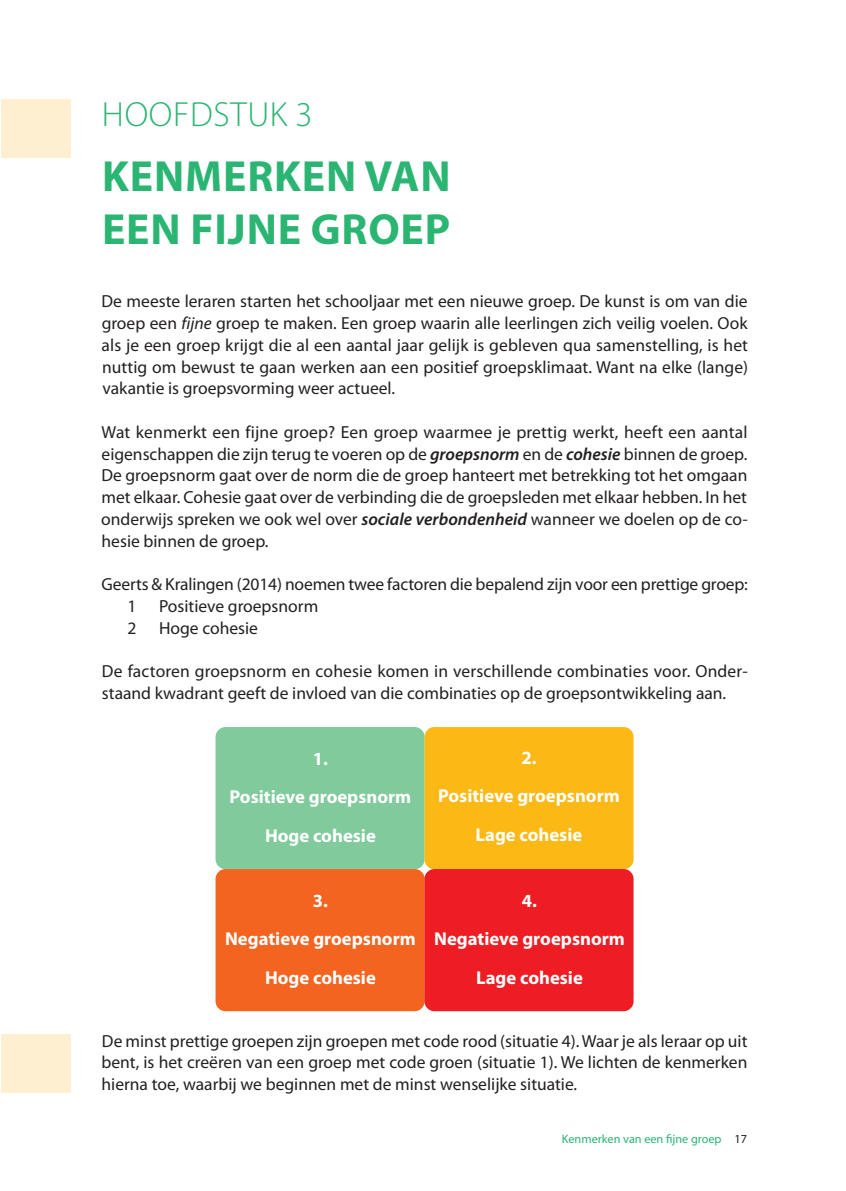
<style>
.page{position:relative;width:846px;height:1191px;background:#fff}
.page>*{position:absolute;margin:0;border:0;box-sizing:border-box;transform-origin:0 0}
.t1{font:700 43.75px/52.5px "Myriad Pro";letter-spacing:.02em;color:#2bb572}
.t2{font:300 35px "Myriad Pro";letter-spacing:.02em;color:#2bb572}
.t3{font:700 18.55px/38.5px "Myriad Pro";color:#fff;text-align:center}
.t4{font:17.5px/21.7px "Myriad Pro";color:#231f20;text-align:justify}
.t5{font:12.25px "Myriad Pro";color:#2bb572}
.s1{font-style:italic}
.s2{font-weight:600;font-style:italic}
.s3{color:#231f20}
</style>
<div class="page">
<div style="left:215px;top:727px;width:209px;height:142px;background:#80ca9c;border-radius:10px"></div>
<div style="left:424px;top:727px;width:209px;height:142px;background:#fcb814;border-radius:10px"></div>
<div style="left:215px;top:869px;width:209px;height:142px;background:#f36421;border-radius:10px"></div>
<div style="left:424px;top:869px;width:209px;height:142px;background:#ee1d23;border-radius:10px"></div>
<div style="left:2px;top:100px;width:69px;height:58px;background:#feefd0"></div>
<div style="left:2px;top:1034px;width:69px;height:58px;background:#feefd0"></div>
<h2 class="t2" style="left:102px;top:101px;width:212px">HOOFDSTUK 3</h2>
<h1 class="t1" style="left:102px;top:154px;width:350px">KENMERKEN VAN<br>EEN FIJNE GROEP</h1>
<p class="t4" style="left:101px;top:292px;width:647px">De meeste leraren starten het schooljaar met een nieuwe groep. De kunst is om van die groep een <span class="s1">fijne</span> groep te maken. Een groep waarin alle leerlingen zich veilig voelen. Ook als je een groep krijgt die al een aantal jaar gelijk is gebleven qua samenstelling, is het nuttig om bewust te gaan werken aan een positief groepsklimaat. Want na elke (lange) vakantie is groepsvorming weer actueel.</p>
<p class="t4" style="left:101px;top:422px;width:648px">Wat kenmerkt een fijne groep? Een groep waarmee je prettig werkt, heeft een aantal eigenschappen die zijn terug te voeren op de <span class="s2">groepsnorm</span> en de <span class="s2">cohesie</span> binnen de groep.<br>De groepsnorm gaat over de norm die de groep hanteert met betrekking tot het omgaan met elkaar. Cohesie gaat over de verbinding die de groepsleden met elkaar hebben. In het onderwijs spreken we ook wel over <span class="s2">sociale verbondenheid</span> wanneer we doelen op de co&shy;hesie binnen de groep.</p>
<p class="t4" style="left:127px;top:575px;width:621px;text-indent:-26px">Geerts &amp; Kralingen (2014) noemen twee factoren die bepalend zijn voor een prettige groep:<br>1</p>
<p class="t4" style="left:159px;top:596px;width:161px">Positieve groepsnorm</p>
<p class="t4" style="left:127px;top:618px;width:10px">2</p>
<p class="t4" style="left:159px;top:618px;width:100px">Hoge cohesie</p>
<p class="t4" style="left:102px;top:662px;width:647px">De factoren groepsnorm en cohesie komen in verschillende combinaties voor. Onder&shy;staand kwadrant geeft de invloed van die combinaties op de groepsontwikkeling aan.</p>
<p class="t3" style="left:229px;top:741px;width:183px">1.<br>Positieve groepsnorm<br>Hoge cohesie</p>
<p class="t3" style="left:225px;top:882px;width:192px">3.<br>Negatieve groepsnorm<br>Hoge cohesie</p>
<p class="t3" style="left:438px;top:740px;width:183px">2.<br>Positieve groepsnorm<br>Lage cohesie</p>
<p class="t3" style="left:434px;top:882px;width:192px">4.<br>Negatieve groepsnorm<br>Lage cohesie</p>
<p class="t4" style="left:101px;top:1031px;width:647px">De minst prettige groepen zijn groepen met code rood (situatie 4). Waar je als leraar op uit bent, is het creëren van een groep met code groen (situatie 1). We lichten de kenmerken hierna toe, waarbij we beginnen met de minst wenselijke situatie.</p>
<p class="t5" style="left:561px;top:1134px;width:187px">Kenmerken van een fijne groep <span class="s3">17</span></p>
</div>
